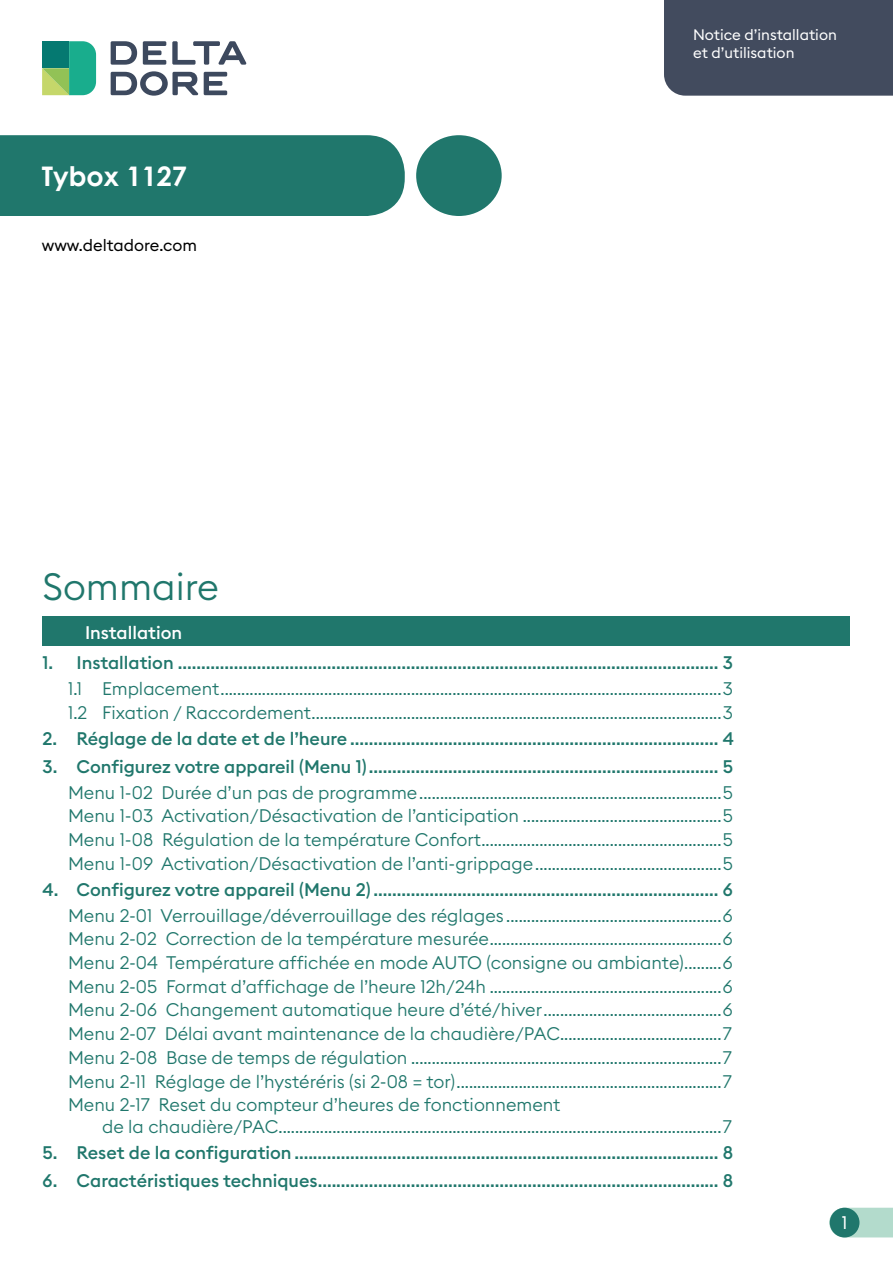
<style>
.page{position:relative;width:893px;height:1263px;background:#fff}
.page>*{position:absolute;margin:0;border:0;box-sizing:border-box;transform-origin:0 0}
.t1{font:300 37.5px "Euclid Square";color:#20776c}
.t2{font:700 27px "Century Gothic";color:#fff}
.t3{font:300 18px/23.7px "Euclid Square";color:#20776c;text-align:justify}
.t4{font:500 18px "Euclid Square";color:#20776c}
.t5{font:500 18px "Euclid Square";color:#fff}
.t6{font:18px "Euclid Square";color:#fff}
.t7{font:16.5px "Euclid Square";color:#000}
.t8{font:15px/18px "Euclid Square";color:#fff}
</style>
<div class="page">
<div style="left:0;top:135px;width:405px;height:81px;background:#20776c"></div>
<div style="left:416px;top:135px;width:86px;height:81px;background:#20776c;border-radius:50%"></div>
<div style="left:664px;top:0;width:229px;height:96px;background:#424b5e"></div>
<svg style="left:111px;top:41px;width:26px;height:24px"></svg>
<svg style="left:143px;top:41px;width:23px;height:24px"></svg>
<svg style="left:172px;top:41px;width:74px;height:24px"></svg>
<svg style="left:111px;top:71px;width:87px;height:25px"></svg>
<svg style="left:204px;top:72px;width:23px;height:23px"></svg>
<svg style="left:42px;top:41px;width:54px;height:54px;background:#3faa7e"></svg>
<svg style="left:829px;top:1208px;width:64px;height:29px"></svg>
<div style="left:830px;top:1208px;width:29px;height:29px;background:#20776c;border-radius:50%"></div>
<div style="left:43px;top:617px;width:807px;height:29px;background:#20776c"></div>
<h2 class="t2" style="left:42px;top:156px;width:147px">Tybox 1127</h2>
<p class="t7" style="left:42px;top:235px;width:157px">www.deltadore.com</p>
<h1 class="t1" style="left:43px;top:563px;width:178px">Sommaire</h1>
<p class="t5" style="left:85px;top:621px;width:99px">Installation</p>
<p class="t8" style="left:693px;top:25px;width:145px">Notice d’installation et d’utilisation</p>
<p class="t4" style="left:43px;top:651px;width:692px">1. Installation .................................................................................................................... 3</p>
<p class="t3" style="left:68px;top:677px;width:667px">1.1 Emplacement.........................................................................................................................3<br>1.2 Fixation / Raccordement...................................................................................................3</p>
<p class="t4" style="left:43px;top:727px;width:693px">2. Réglage de la date et de l’heure ............................................................................... 4</p>
<p class="t4" style="left:43px;top:755px;width:692px">3. Configurez votre appareil (Menu 1)........................................................................... 5</p>
<p class="t3" style="left:68px;top:780px;width:666px">Menu 1-02 Durée d’un pas de programme.........................................................................5<br>Menu 1-03 Activation/Désactivation de l’anticipation ................................................5<br>Menu 1-08 Régulation de la température Confort..........................................................5<br>Menu 1-09 Activation/Désactivation de l’anti-grippage.............................................5</p>
<p class="t4" style="left:43px;top:878px;width:692px">4. Configurez votre appareil (Menu 2) .......................................................................... 6</p>
<p class="t3" style="left:68px;top:903px;width:666px">Menu 2-01 Verrouillage/déverrouillage des réglages ....................................................6<br>Menu 2-02 Correction de la température mesurée........................................................6<br>Menu 2-04 Température affichée en mode AUTO (consigne ou ambiante).........6<br>Menu 2-05 Format d’affichage de l’heure 12h/24h ........................................................6<br>Menu 2-06 Changement automatique heure d’été/hiver...........................................6<br>Menu 2-07 Délai avant maintenance de la chaudière/PAC.......................................7<br>Menu 2-08 Base de temps de régulation ...........................................................................7<br>Menu 2-11 Réglage de l’hystéréris (si 2-08 = tor)................................................................7<br>Menu 2-17 Reset du compteur d’heures de fonctionnement</p>
<p class="t3" style="left:102px;top:1114px;width:631px">de la chaudière/PAC...........................................................................................................7</p>
<p class="t4" style="left:43px;top:1141px;width:692px">5. Reset de la configuration........................................................................................... 8</p>
<p class="t4" style="left:43px;top:1169px;width:692px">6. Caractéristiques techniques...................................................................................... 8</p>
<p class="t6" style="left:842px;top:1211px;width:7px">1</p>
</div>
